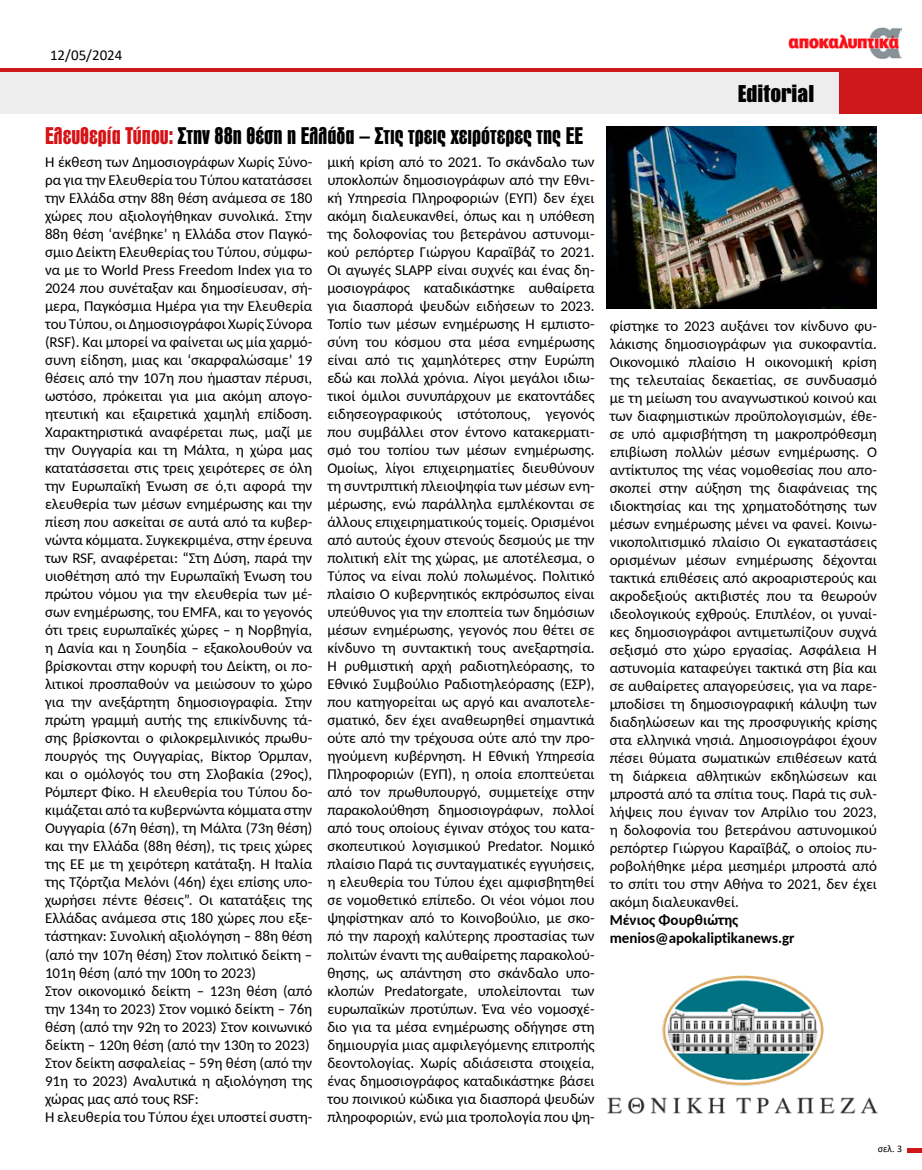
<style>
.page{position:relative;width:922px;height:1170px;background:#fff}
.page>*{position:absolute;margin:0;border:0;box-sizing:border-box;transform-origin:0 0}
.t1{font:800 22.5px "PF Fusion Sans";color:#000}
.t2{font:900 22.5px "PF Fusion Sans";color:#000}
.t3{font:15px/18px "Carlito";color:#000;text-align:justify}
.t4{font:700 15px/18px "Carlito";color:#000}
.t5{font:15px "Calibri";color:#000}
.t6{font:10px "Calibri";color:#000}
.s1{color:#d51317}
</style>
<div class="page">
<div style="left:0;top:72px;width:921px;height:41px;background:#ededed"></div>
<hr style="left:0;top:68px;width:921px;height:3px;background:#cd1719">
<img style="left:788px;top:27px;width:113px;height:32px">
<svg style="left:907px;top:1148px;width:14px;height:3px"></svg>
<div style="left:839px;top:72px;width:82px;height:41px;background:#cd1719"></div>
<img style="left:606px;top:126px;width:270px;height:183px">
<img style="left:607px;top:975px;width:271px;height:139px">
<p class="t5" style="left:50px;top:44px;width:74px">12/05/2024</p>
<h1 class="t1" style="left:45px;top:123px;width:539px"><span class="s1">Ελευθερία Τύπου:</span> Στην 88η θέση η Ελλάδα – Στις τρεις χειρότερες της ΕΕ</h1>
<p class="t3" style="left:45px;top:152px;width:269px;text-align:left">Η έκθεση των Δημοσιογράφων Χωρίς Σύνο&shy;ρα για την Ελευθερία του Τύπου κατατάσσει την Ελλάδα στην 88η θέση ανάμεσα σε 180 χώρες που αξιολογήθηκαν συνολικά. Στην 88η θέση ‘ανέβηκε’ η Ελλάδα στον Παγκό&shy;σμιο Δείκτη Ελευθερίας του Τύπου, σύμφω&shy;να με το World Press Freedom Index για το 2024 που συνέταξαν και δημοσίευσαν, σή&shy;μερα, Παγκόσμια Ημέρα για την Ελευθερία του Τύπου, οι Δημοσιογράφοι Χωρίς Σύνορα (RSF). Και μπορεί να φαίνεται ως μία χαρμό&shy;συνη είδηση, μιας και ‘σκαρφαλώσαμε’ 19 θέσεις από την 107η που ήμασταν πέρυσι, ωστόσο, πρόκειται για μια ακόμη απογο&shy;ητευτική και εξαιρετικά χαμηλή επίδοση.<br>Χαρακτηριστικά αναφέρεται πως, μαζί με την Ουγγαρία και τη Μάλτα, η χώρα μας κατατάσσεται στις τρεις χειρότερες σε όλη την Ευρωπαϊκή Ένωση σε ό,τι αφορά την ελευθερία των μέσων ενημέρωσης και την πίεση που ασκείται σε αυτά από τα κυβερ&shy;νώντα κόμματα. Συγκεκριμένα, στην έρευνα των RSF, αναφέρεται: “Στη Δύση, παρά την υιοθέτηση από την Ευρωπαϊκή Ένωση του πρώτου νόμου για την ελευθερία των μέ&shy;σων ενημέρωσης, του EMFA, και το γεγονός ότι τρεις ευρωπαϊκές χώρες – η Νορβηγία, η Δανία και η Σουηδία – εξακολουθούν να βρίσκονται στην κορυφή του Δείκτη, οι πο&shy;λιτικοί προσπαθούν να μειώσουν το χώρο για την ανεξάρτητη δημοσιογραφία. Στην πρώτη γραμμή αυτής της επικίνδυνης τά&shy;σης βρίσκονται ο φιλοκρεμλινικός πρωθυ&shy;πουργός της Ουγγαρίας, Βίκτορ Όρμπαν, και ο ομόλογός του στη Σλοβακία (29ος), Ρόμπερτ Φίκο. Η ελευθερία του Τύπου δο&shy;κιμάζεται από τα κυβερνώντα κόμματα στην Ουγγαρία (67η θέση), τη Μάλτα (73η θέση) και την Ελλάδα (88η θέση), τις τρεις χώρες της ΕΕ με τη χειρότερη κατάταξη. Η Ιταλία της Τζόρτζια Μελόνι (46η) έχει επίσης υπο&shy;χωρήσει πέντε θέσεις”. Οι κατατάξεις της Ελλάδας ανάμεσα στις 180 χώρες που εξε&shy;τάστηκαν: Συνολική αξιολόγηση – 88η θέση (από την 107η θέση) Στον πολιτικό δείκτη – 101η θέση (από την 100η το 2023)<br>Στον οικονομικό δείκτη – 123η θέση (από την 134η το 2023) Στον νομικό δείκτη – 76η θέση (από την 92η το 2023) Στον κοινωνικό δείκτη – 120η θέση (από την 130η το 2023)<br>Στον δείκτη ασφαλείας – 59η θέση (από την 91η το 2023) Αναλυτικά η αξιολόγηση της χώρας μας από τους RSF:<br>Η ελευθερία του Τύπου έχει υποστεί συστη-</p>
<p class="t3" style="left:327px;top:152px;width:269px">μική κρίση από το 2021. Το σκάνδαλο των υποκλοπών δημοσιογράφων από την Εθνι&shy;κή Υπηρεσία Πληροφοριών (ΕΥΠ) δεν έχει ακόμη διαλευκανθεί, όπως και η υπόθεση της δολοφονίας του βετεράνου αστυνομι&shy;κού ρεπόρτερ Γιώργου Καραϊβάζ το 2021.<br>Οι αγωγές SLAPP είναι συχνές και ένας δη&shy;μοσιογράφος καταδικάστηκε αυθαίρετα για διασπορά ψευδών ειδήσεων το 2023.<br>Τοπίο των μέσων ενημέρωσης Η εμπιστο&shy;σύνη του κόσμου στα μέσα ενημέρωσης είναι από τις χαμηλότερες στην Ευρώπη εδώ και πολλά χρόνια. Λίγοι μεγάλοι ιδιω&shy;τικοί όμιλοι συνυπάρχουν με εκατοντάδες ειδησεογραφικούς ιστότοπους, γεγονός που συμβάλλει στον έντονο κατακερματι&shy;σμό του τοπίου των μέσων ενημέρωσης.<br>Ομοίως, λίγοι επιχειρηματίες διευθύνουν τη συντριπτική πλειοψηφία των μέσων ενη&shy;μέρωσης, ενώ παράλληλα εμπλέκονται σε άλλους επιχειρηματικούς τομείς. Ορισμένοι από αυτούς έχουν στενούς δεσμούς με την πολιτική ελίτ της χώρας, με αποτέλεσμα, ο Τύπος να είναι πολύ πολωμένος. Πολιτικό πλαίσιο Ο κυβερνητικός εκπρόσωπος είναι υπεύθυνος για την εποπτεία των δημόσιων μέσων ενημέρωσης, γεγονός που θέτει σε κίνδυνο τη συντακτική τους ανεξαρτησία.<br>Η ρυθμιστική αρχή ραδιοτηλεόρασης, το Εθνικό Συμβούλιο Ραδιοτηλεόρασης (ΕΣΡ), που κατηγορείται ως αργό και αναποτελε&shy;σματικό, δεν έχει αναθεωρηθεί σημαντικά ούτε από την τρέχουσα ούτε από την προ&shy;ηγούμενη κυβέρνηση. Η Εθνική Υπηρεσία Πληροφοριών (ΕΥΠ), η οποία εποπτεύεται από τον πρωθυπουργό, συμμετείχε στην παρακολούθηση δημοσιογράφων, πολλοί από τους οποίους έγιναν στόχος του κατα&shy;σκοπευτικού λογισμικού Predator. Νομικό πλαίσιο Παρά τις συνταγματικές εγγυήσεις, η ελευθερία του Τύπου έχει αμφισβητηθεί σε νομοθετικό επίπεδο. Οι νέοι νόμοι που ψηφίστηκαν από το Κοινοβούλιο, με σκο&shy;πό την παροχή καλύτερης προστασίας των πολιτών έναντι της αυθαίρετης παρακολού&shy;θησης, ως απάντηση στο σκάνδαλο υπο&shy;κλοπών Predatorgate, υπολείπονται των ευρωπαϊκών προτύπων. Ένα νέο νομοσχέ&shy;διο για τα μέσα ενημέρωσης οδήγησε στη δημιουργία μιας αμφιλεγόμενης επιτροπής δεοντολογίας. Χωρίς αδιάσειστα στοιχεία, ένας δημοσιογράφος καταδικάστηκε βάσει του ποινικού κώδικα για διασπορά ψευδών πληροφοριών, ενώ μια τροπολογία που ψη-</p>
<h1 class="t2" style="left:737px;top:79px;width:78px">Editorial</h1>
<p class="t3" style="left:609px;top:316px;width:269px">φίστηκε το 2023 αυξάνει τον κίνδυνο φυ&shy;λάκισης δημοσιογράφων για συκοφαντία.<br>Οικονομικό πλαίσιο Η οικονομική κρίση της τελευταίας δεκαετίας, σε συνδυασμό με τη μείωση του αναγνωστικού κοινού και των διαφημιστικών προϋπολογισμών, έθε&shy;σε υπό αμφισβήτηση τη μακροπρόθεσμη επιβίωση πολλών μέσων ενημέρωσης. Ο αντίκτυπος της νέας νομοθεσίας που απο&shy;σκοπεί στην αύξηση της διαφάνειας της ιδιοκτησίας και της χρηματοδότησης των μέσων ενημέρωσης μένει να φανεί. Κοινω&shy;νικοπολιτισμικό πλαίσιο Οι εγκαταστάσεις ορισμένων μέσων ενημέρωσης δέχονται τακτικά επιθέσεις από ακροαριστερούς και ακροδεξιούς ακτιβιστές που τα θεωρούν ιδεολογικούς εχθρούς. Επιπλέον, οι γυναί&shy;κες δημοσιογράφοι αντιμετωπίζουν συχνά σεξισμό στο χώρο εργασίας. Ασφάλεια Η αστυνομία καταφεύγει τακτικά στη βία και σε αυθαίρετες απαγορεύσεις, για να παρε&shy;μποδίσει τη δημοσιογραφική κάλυψη των διαδηλώσεων και της προσφυγικής κρίσης στα ελληνικά νησιά. Δημοσιογράφοι έχουν πέσει θύματα σωματικών επιθέσεων κατά τη διάρκεια αθλητικών εκδηλώσεων και μπροστά από τα σπίτια τους. Παρά τις συλ&shy;λήψεις που έγιναν τον Απρίλιο του 2023, η δολοφονία του βετεράνου αστυνομικού ρεπόρτερ Γιώργου Καραϊβάζ, ο οποίος πυ&shy;ροβολήθηκε μέρα μεσημέρι μπροστά από το σπίτι του στην Αθήνα το 2021, δεν έχει ακόμη διαλευκανθεί.</p>
<p class="t4" style="left:609px;top:910px;width:186px">Μένιος Φουρθιώτης menios@apokaliptikanews.gr</p>
<p class="t6" style="left:877px;top:1141px;width:26px">σελ. 3</p>
</div>
